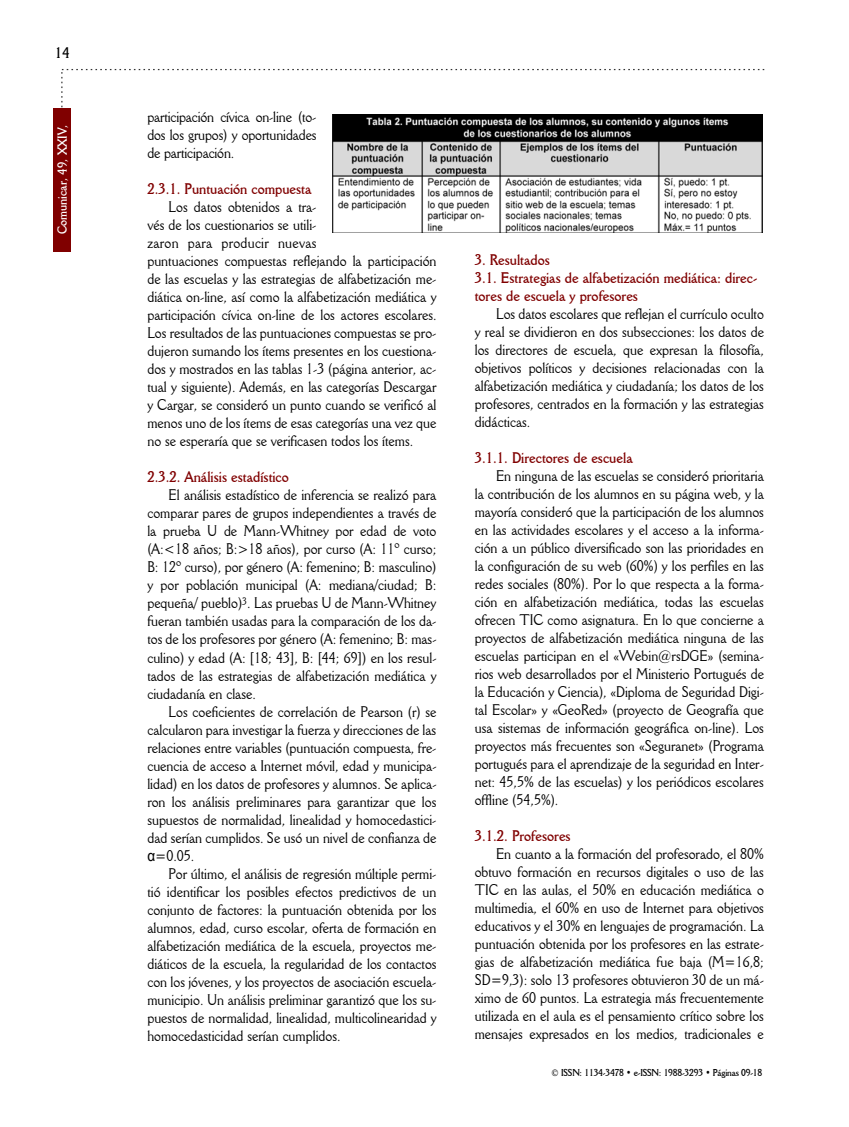
<style>
.page{position:relative;width:849px;height:1127px;background:#fff}
.page>*{position:absolute;margin:0;border:0;box-sizing:border-box;transform-origin:0 0}
.t1{font:15px/18px "Della Robbia BT";color:#000;text-align:justify;scale:.9 1}
.t2{font:700 15px/18px "Della Robbia BT";color:#800000;scale:.9 1}
.t3{font:700 15px "Della Robbia BT";color:#000;scale:.9 1}
.t4{font:700 12.75px "Della Robbia BT";color:#fff;scale:.9 1}
.t5{font:700 9.75px "Della Robbia BT";letter-spacing:-.02em;color:#000;scale:.9 1}
.s1{font-family:"Arial"}
.s2{font-weight:400}
</style>
<div class="page">
<div style="left:53px;top:108px;width:17px;height:144px;background:#800000"></div>
<svg style="left:61px;top:69px;width:704px;height:39px"></svg>
<img style="left:332px;top:115px;width:430px;height:118px">
<p class="t3" style="left:55px;top:44px;width:18px">14</p>
<p class="t4" style="left:54px;top:234px;width:123px;rotate:-90deg">Comunicar, 49, XXIV,</p>
<p class="t1" style="left:147px;top:108px;width:189px">participación cívica on-line (to - dos los grupos) y oportunidades de participación.</p>
<p class="t2" style="left:147px;top:180px;width:184px">2.3.1. Puntuación compuesta</p>
<p class="t1" style="left:147px;top:198px;width:323px;text-align:left;text-indent:21px">Los datos obtenidos a tra-<br>vés de los cuestionarios se utili-<br>zaron para producir nuevas<br>puntuaciones compuestas reflejando la participación de las escuelas y las estrategias de alfabetización me - diática on-line, así como la alfabetización mediática y participación cívica on-line de los actores escolares.<br>Los resultados de las puntuaciones compuestas se pro&shy;dujeron sumando los ítems presentes en los cuestiona&shy;dos y mostrados en las tablas 1-3 (página anterior, ac - tual y siguiente). Además, en las categorías Descar gar y Cargar, se consideró un punto cuando se verificó al menos uno de los ítems de esas categorías una vez que no se esperaría que se verificasen todos los ítems.</p>
<p class="t2" style="left:147px;top:468px;width:159px">2.3.2. Análisis estadístico</p>
<p class="t1" style="left:147px;top:486px;width:323px;text-indent:21px">El análisis estadístico de inferencia se realizó para comparar pares de grupos independientes a través de la prueba U de Mann-Whitney por edad de voto (A:&lt;18 años; B:&gt;18 años), por curso (A: 11º curso; B: 12º curso), por género (A: femenino; B: masculino) y por población municipal (A: mediana/ciudad; B: pequeña/ pueblo)<sup>3</sup>. Las pruebas U de Mann-Whitney fueran también usadas para la comparación de los da - tos de los profesores por género (A: femenino; B: mas&shy;culino) y edad (A: [18; 43], B: [44; 69]) en los resul&shy;tados de las estrategias de alfabetización mediática y ciudadanía en clase.</p>
<p class="t1" style="left:147px;top:702px;width:323px;text-indent:21px">Los coeficientes de correlación de Pearson (r) se calcularon para investigar la fuerza y direcciones de las relaciones entre variables (puntuación compuesta, fre&shy;cuencia de acceso a Internet móvil, edad y municipa&shy;lidad) en los datos de profesores y alumnos. Se aplica&shy;ron los análisis preliminares para garantizar que los supuestos de normalidad, linealidad y homocedastici&shy;dad serían cumplidos. Se usó un nivel de confianza de <span class="s1">α</span>=0.05.</p>
<p class="t1" style="left:147px;top:864px;width:323px;text-indent:21px">Por último, el análisis de regresión múltiple permi&shy;tió identificar los posibles efectos predictivos de un conjunto de factores: la puntuación obtenida por los alumnos, edad, curso escolar, oferta de formación en alfabetización mediática de la escuela, proyectos me - diáticos de la escuela, la regularidad de los contactos con los jóvenes, y los proyectos de asociación escuela&shy;municipio. Un análisis preliminar garantizó que los su - puestos de normalidad, linealidad, multicolinearidad y homocedasticidad serían cumplidos.</p>
<p class="t2" style="left:475px;top:250px;width:315px">3. Resultados<br>3.1. Estrategias de alfabetización mediática: direc&shy;tores de escuela y profesores</p>
<p class="t1" style="left:475px;top:304px;width:323px;text-indent:21px">Los datos escolares que reflejan el currículo oculto y real se dividieron en dos subsecciones: los datos de los directores de escuela, que expresan la filosofía, objetivos políticos y decisiones relacionadas con la alfabetización mediática y ciudadanía; los datos de los profesores, centrados en la formación y las estrategias didácticas.</p>
<p class="t2" style="left:475px;top:448px;width:177px">3.1.1. Directores de escuela</p>
<p class="t1" style="left:475px;top:466px;width:323px;text-indent:21px">En ninguna de las escuelas se consideró prioritaria la contribución de los alumnos en su página web, y la mayoría consideró que la participación de los alumnos en las actividades escolares y el acceso a la informa&shy;ción a un público diversificado son las prioridades en la configuración de su web (60%) y los perfiles en las redes sociales (80%). Por lo que respecta a la forma&shy;ción en alfabetización mediática, todas las escuelas ofrecen TIC como asignatura. En lo que concierne a proyectos de alfabetización mediática ninguna de las escuelas participan en el «Webin@rsDGE» (semina&shy;rios web desarrollados por el Ministerio Portugués de la Educación y Ciencia), «Diploma de Seguridad Digi - tal Escolar» y «GeoRed» (proyecto de Geografía que usa sistemas de información geográfica on-line). Los proyectos más frecuentes son «Seguranet» (Programa portugués para el aprendizaje de la seguridad en Inter - net: 45,5% de las escuelas) y los periódicos escolares offline (54,5%).</p>
<p class="t2" style="left:475px;top:826px;width:108px">3.1.2. Profesores</p>
<p class="t1" style="left:475px;top:844px;width:323px;text-indent:21px">En cuanto a la formación del profesorado, el 80% obtuvo formación en recursos digitales o uso de las TIC en las aulas, el 50% en educación mediática o multimedia, el 60% en uso de Internet para objetivos educativos y el 30% en lenguajes de programación. La puntuación obtenida por los profesores en las estrate&shy;gias de alfabetización mediática fue baja (M=16,8; SD=9,3): solo 13 profesores obtuvieron 30 de un má - ximo de 60 puntos. La estrategia más frecuentemente utilizada en el aula es el pensamiento crítico sobre los mensajes expresados en los medios, tradicionales e</p>
<p class="t5" style="left:551px;top:1066px;width:236px"><span class="s2">©</span> ISSN: 1134-3478 • e-ISSN: 1988-3293 • Páginas 09-18</p>
</div>
